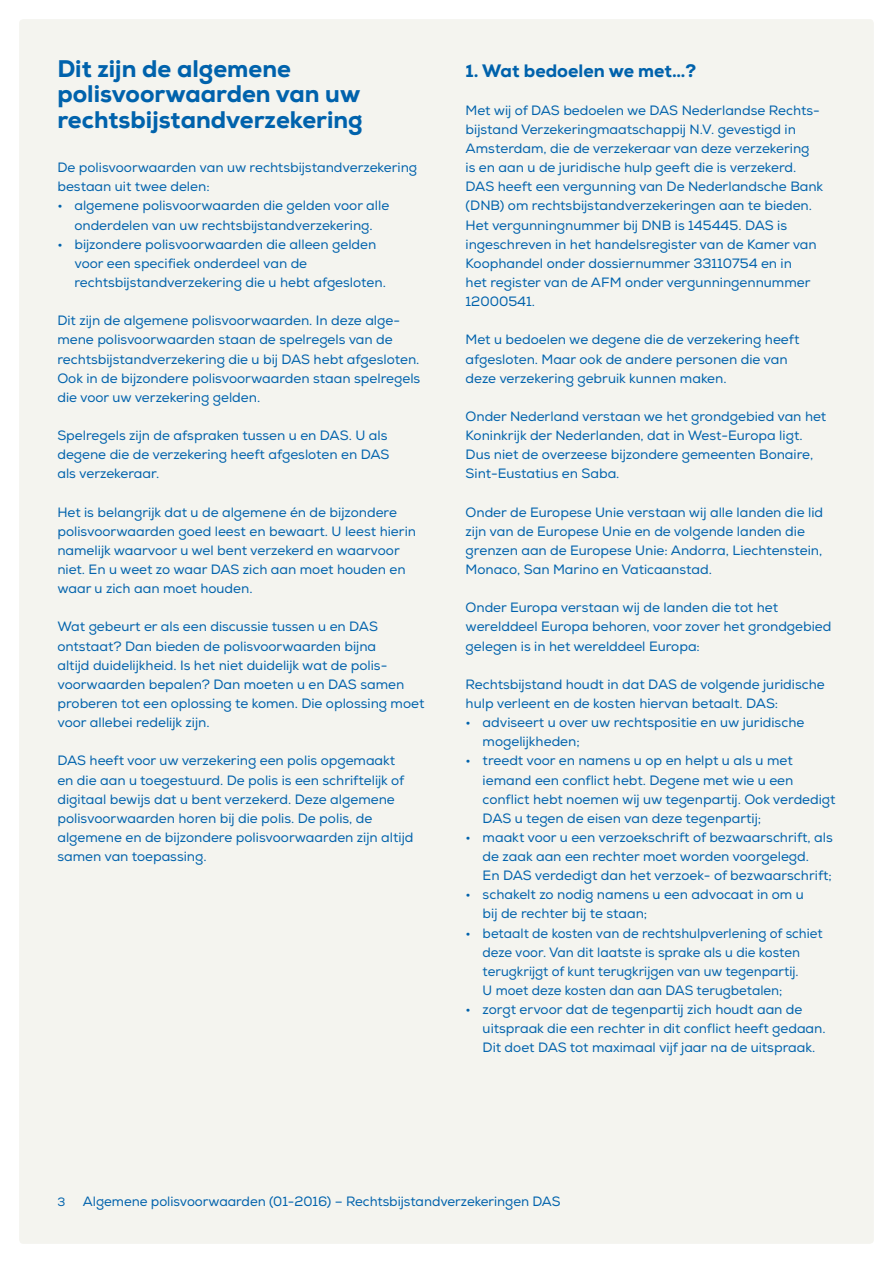
<style>
.page{position:relative;width:893px;height:1263px;background:#fff}
.page>*{position:absolute;margin:0;border:0;box-sizing:border-box;transform-origin:0 0}
.t1{font:800 24px/25.5px "Nexa";color:#0062ac}
.t2{font:800 18px "Nexa";color:#0062ac}
.t3{font:13.5px/19.2px "Nexa";color:#0062ac}
.t4{font:12px "Nexa";color:#0062ac}
</style>
<div class="page">
<div style="left:19px;top:19px;width:855px;height:1225px;background:#f4f4ef;border-radius:4px"></div>
<h1 class="t1" style="left:57px;top:56px;width:307px">Dit zijn de algemene polisvoorwaarden van uw rechtsbijstandverzekering</h1>
<p class="t3" style="left:57px;top:158px;width:361px">De polisvoorwaarden van uw rechtsbijstandverzekering bestaan uit twee delen:</p>
<p class="t3" style="left:57px;top:196px;width:333px;text-align:center">• algemene polisvoorwaarden die gelden voor alle onderdelen van uw rechtsbijstandverzekering.</p>
<p class="t3" style="left:74px;top:235px;width:313px;text-indent:-17px">• bijzondere polisvoorwaarden die alleen gelden voor een specifiek onderdeel van de rechtsbijstandverzekering die u hebt afgesloten.</p>
<p class="t3" style="left:57px;top:311px;width:364px">Dit zijn de algemene polisvoorwaarden. In deze alge&shy;mene polisvoorwaarden staan de spelregels van de rechtsbijstandverzekering die u bij DAS hebt afgesloten.<br>Ook in de bijzondere polisvoorwaarden staan spelregels die voor uw verzekering gelden.</p>
<p class="t3" style="left:57px;top:426px;width:334px">Spelregels zijn de afspraken tussen u en DAS. U als degene die de verzekering heeft afgesloten en DAS als verzekeraar.</p>
<p class="t3" style="left:57px;top:503px;width:360px">Het is belangrijk dat u de algemene én de bijzondere polisvoorwaarden goed leest en bewaart. U leest hierin namelijk waarvoor u wel bent verzekerd en waarvoor niet. En u weet zo waar DAS zich aan moet houden en waar u zich aan moet houden.</p>
<p class="t3" style="left:57px;top:617px;width:368px">Wat gebeurt er als een discussie tussen u en DAS ontstaat? Dan bieden de polisvoorwaarden bijna<br>altijd duidelijkheid. Is het niet duidelijk wat de polis&shy;voorwaarden bepalen? Dan moeten u en DAS samen proberen tot een oplossing te komen. Die oplossing moet voor allebei redelijk zijn.</p>
<p class="t3" style="left:57px;top:751px;width:357px">DAS heeft voor uw verzekering een polis opgemaakt en die aan u toegestuurd. De polis is een schriftelijk of digitaal bewijs dat u bent verzekerd. Deze algemene polisvoorwaarden horen bij die polis. De polis, de algemene en de bijzondere polisvoorwaarden zijn altijd samen van toepassing.</p>
<h2 class="t2" style="left:466px;top:59px;width:232px">1. Wat bedoelen we met…?</h2>
<p class="t3" style="left:466px;top:101px;width:359px">Met wij of DAS bedoelen we DAS Nederlandse Rechts&shy;bijstand Verzekeringmaatschappij N.V. gevestigd in Amsterdam, die de verzekeraar van deze verzekering<br>is en aan u de juridische hulp geeft die is verzekerd.<br>DAS heeft een vergunning van De Nederlandsche Bank (DNB) om rechtsbijstandverzekeringen aan te bieden.<br>Het vergunningnummer bij DNB is 145445. DAS is ingeschreven in het handelsregister van de Kamer van Koophandel onder dossiernummer 33110754 en in<br>het register van de AFM onder vergunningennummer 12000541.</p>
<p class="t3" style="left:466px;top:330px;width:335px">Met u bedoelen we degene die de verzekering heeft afgesloten. Maar ook de andere personen die van deze verzekering gebruik kunnen maken.</p>
<p class="t3" style="left:466px;top:407px;width:362px">Onder Nederland verstaan we het grondgebied van het Koninkrijk der Nederlanden, dat in West-Europa ligt.<br>Dus niet de overzeese bijzondere gemeenten Bonaire, Sint-Eustatius en Saba.</p>
<p class="t3" style="left:466px;top:503px;width:359px">Onder de Europese Unie verstaan wij alle landen die lid zijn van de Europese Unie en de volgende landen die grenzen aan de Europese Unie: Andorra, Liechtenstein, Monaco, San Marino en Vaticaanstad.</p>
<p class="t3" style="left:466px;top:598px;width:367px">Onder Europa verstaan wij de landen die tot het werelddeel Europa behoren, voor zover het grondgebied gelegen is in het werelddeel Europa:</p>
<p class="t3" style="left:466px;top:675px;width:361px">Rechtsbijstand houdt in dat DAS de volgende juridische hulp verleent en de kosten hiervan betaalt. DAS:</p>
<p class="t3" style="left:483px;top:713px;width:323px;text-indent:-17px">• adviseert u over uw rechtspositie en uw juridische mogelijkheden;</p>
<p class="t3" style="left:483px;top:751px;width:354px;text-indent:-17px">• treedt voor en namens u op en helpt u als u met iemand een conflict hebt. Degene met wie u een conflict hebt noemen wij uw tegenpartij. Ook verdedigt DAS u tegen de eisen van deze tegenpartij;</p>
<p class="t3" style="left:483px;top:828px;width:352px;text-indent:-17px">• maakt voor u een verzoekschrift of bezwaarschrift, als de zaak aan een rechter moet worden voorgelegd.<br>En DAS verdedigt dan het verzoek- of bezwaarschrift;</p>
<p class="t3" style="left:483px;top:885px;width:323px;text-indent:-17px">• schakelt zo nodig namens u een advocaat in om u bij de rechter bij te staan;</p>
<p class="t3" style="left:483px;top:924px;width:342px;text-indent:-17px">• betaalt de kosten van de rechtshulpverlening of schiet deze voor. Van dit laatste is sprake als u die kosten terugkrijgt of kunt terugkrijgen van uw tegenpartij.<br>U moet deze kosten dan aan DAS terugbetalen;</p>
<p class="t3" style="left:483px;top:1000px;width:345px;text-indent:-17px">• zorgt ervoor dat de tegenpartij zich houdt aan de uitspraak die een rechter in dit conflict heeft gedaan.<br>Dit doet DAS tot maximaal vijf jaar na de uitspraak.</p>
<p class="t4" style="left:57px;top:1194px;width:9px">3</p>
<p class="t3" style="left:83px;top:1191px;width:479px">Algemene polisvoorwaarden (01-2016) – Rechtsbijstandverzekeringen DAS</p>
</div>
